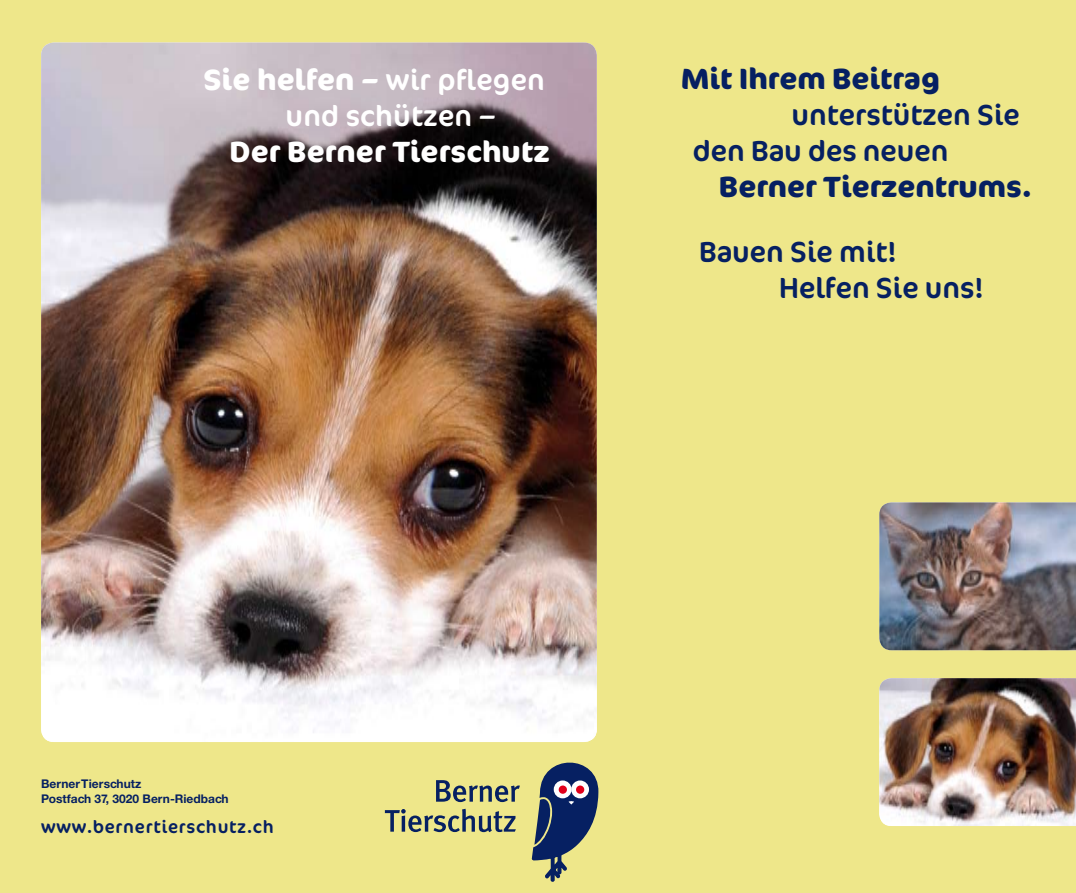
<style>
.page{position:relative;width:1076px;height:893px;background:#eee78a}
.page>*{position:absolute;margin:0;border:0;box-sizing:border-box;transform-origin:0 0}
.t1{font:29.25px/36px "Cocon";color:#062062}
.t2{font:700 29.25px "Cocon";letter-spacing:.005em;color:#fff}
.t3{font:700 29.25px "Cocon";color:#062062}
.t4{font:29.25px "Cocon";letter-spacing:.005em;color:#fff}
.t5{font:18px "Cocon";letter-spacing:.04em;color:#062062}
.t6{font:700 12px/15px "Helvetica Neue CE";color:#062062}
.s1{font-weight:400}
</style>
<div class="page">
<img style="left:879px;top:678px;width:197px;height:148px">
<img style="left:879px;top:502px;width:197px;height:148px">
<img style="left:41px;top:43px;width:556px;height:699px;border-radius:13px">
<svg style="left:436px;top:780px;width:84px;height:22px"></svg>
<svg style="left:385px;top:809px;width:131px;height:23px"></svg>
<svg style="left:531px;top:763px;width:67px;height:119px"></svg>
<p class="t2" style="left:203px;top:62px;width:343px">Sie helfen – <span class="s1">wir pflegen</span></p>
<p class="t4" style="left:286px;top:99px;width:212px">und schützen –</p>
<p class="t2" style="left:229px;top:134px;width:322px">Der Berner Tierschutz</p>
<p class="t3" style="left:681px;top:62px;width:261px">Mit Ihrem Beitrag</p>
<p class="t1" style="left:791px;top:98px;width:230px">unterstützen Sie</p>
<p class="t1" style="left:693px;top:134px;width:257px">den Bau des neuen</p>
<p class="t3" style="left:719px;top:170px;width:314px">Berner Tierzentrums.</p>
<p class="t1" style="left:779px;top:235px;width:206px;text-indent:-80px">Bauen Sie mit!<br>Helfen Sie uns!</p>
<p class="t6" style="left:41px;top:776px;width:189px">Berner Tierschutz<br>Postfach 37, 3020 Bern-Riedbach</p>
<p class="t5" style="left:41px;top:817px;width:234px">www.bernertierschutz.ch</p>
</div>
